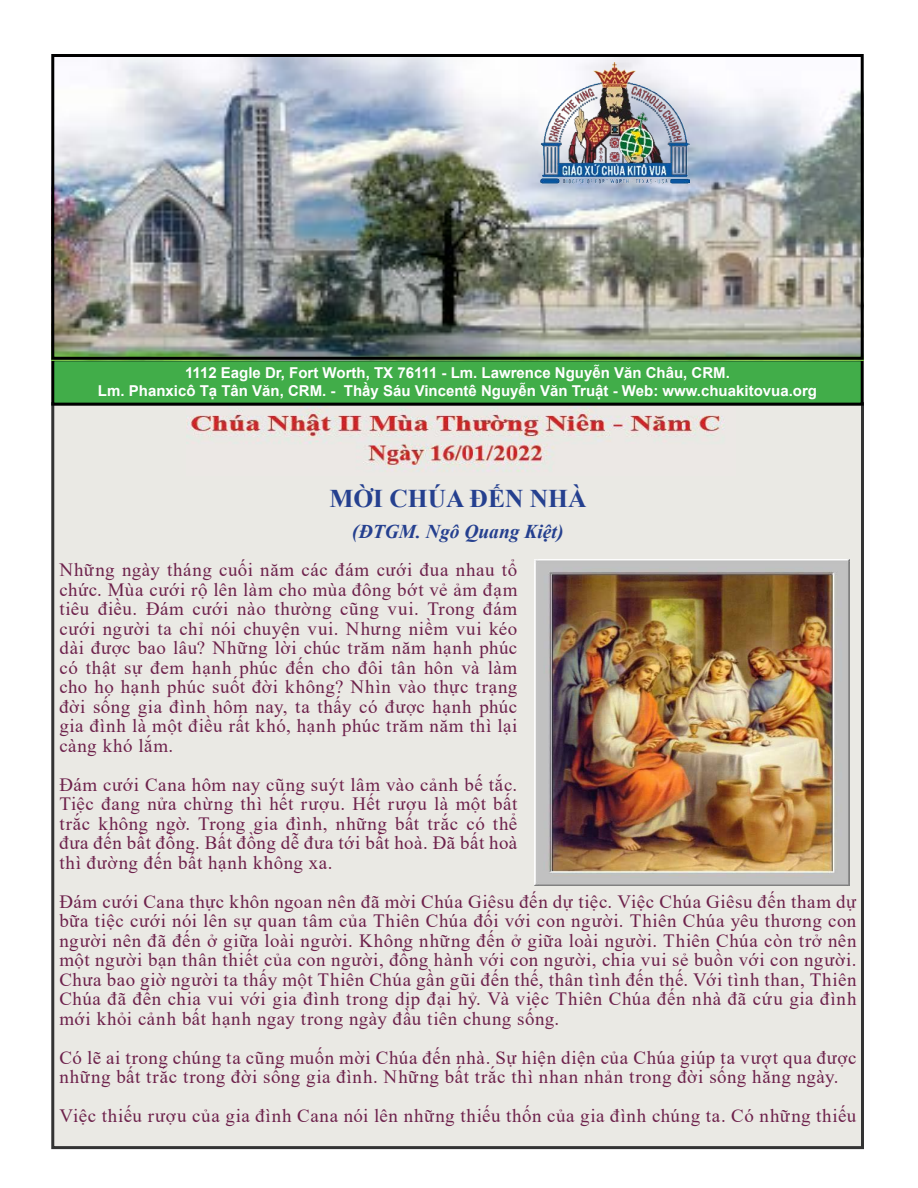
<style>
.page{position:relative;width:918px;height:1188px;background:#fff}
.page>*{position:absolute;margin:0;border:0;box-sizing:border-box;transform-origin:0 0}
.t1{font:700 25.5px "Times New Roman";color:#25408f}
.t2{font:italic 700 19.5px "Times New Roman";color:#25408f}
.t3{font:18.75px/19.5px "Times New Roman";letter-spacing:.025em;color:#6d214b;text-align:justify}
.t4{font:700 15px/18px "Arial";color:#fff;text-align:center}
</style>
<div class="page">
<div style="left:53px;top:404px;width:809px;height:744px;background:#eae9e4"></div>
<img style="left:187px;top:406px;width:538px;height:66px">
<div style="left:53px;top:360px;width:809px;height:44px;background:#41ad49"></div>
<div style="left:51px;top:358px;width:813px;height:48px;border:3px solid #000"></div>
<img style="left:51px;top:58px;width:813px;height:303px">
<div style="left:51px;top:54px;width:813px;height:306px;border:3px solid #000"></div>
<img style="left:534px;top:63px;width:155px;height:123px">
<img style="left:535px;top:560px;width:315px;height:326px">
<p class="t4" style="left:98px;top:364px;width:721px">1112 Eagle Dr, Fort Worth, TX 76111 - Lm. Lawrence Nguyễn Văn Châu, CRM.<br>Lm. Phanxicô Tạ Tân Văn, CRM. - Thầy Sáu Vincentê Nguyễn Văn Truật - Web: www.chuakitovua.org</p>
<h1 class="t1" style="left:329px;top:480px;width:259px">MỜI CHÚA ĐẾN NHÀ</h1>
<p class="t2" style="left:352px;top:518px;width:213px">(ĐTGM. Ngô Quang Kiệt)</p>
<p class="t3" style="left:59px;top:559px;width:460px">Những ngày tháng cuối năm các đám cưới đua nhau tổ chức. Mùa cưới rộ lên làm cho mùa đông bớt vẻ ảm đạm tiêu điều. Đám cưới nào thường cũng vui. Trong đám cưới người ta chỉ nói chuyện vui. Nhưng niềm vui kéo dài được bao lâu? Những lời chúc trăm năm hạnh phúc có thật sự đem hạnh phúc đến cho đôi tân hôn và làm cho họ hạnh phúc suốt đời không? Nhìn vào thực trạng đời sống gia đình hôm nay, ta thấy có được hạnh phúc gia đình là một điều rất khó, hạnh phúc trăm năm thì lại càng khó lắm.</p>
<p class="t3" style="left:59px;top:774px;width:459px">Đám cưới Cana hôm nay cũng suýt lâm vào cảnh bế tắc.<br>Tiệc đang nửa chừng thì hết rượu. Hết rượu là một bất trắc không ngờ. Trong gia đình, những bất trắc có thể đưa đến bất đồng. Bất đồng dễ đưa tới bất hoà. Đã bất hoà thì đường đến bất hạnh không xa.</p>
<p class="t3" style="left:59px;top:891px;width:799px">Đám cưới Cana thực khôn ngoan nên đã mời Chúa Giêsu đến dự tiệc. Việc Chúa Giêsu đến tham dự bữa tiệc cưới nói lên sự quan tâm của Thiên Chúa đối với con người. Thiên Chúa yêu thương con người nên đã đến ở giữa loài người. Không những đến ở giữa loài người. Thiên Chúa còn trở nên một người bạn thân thiết của con người, đồng hành với con người, chia vui sẻ buồn với con người.<br>Chưa bao giờ người ta thấy một Thiên Chúa gần gũi đến thế, thân tình đến thế. Với tình than, Thiên Chúa đã đến chia vui với gia đình trong dịp đại hỷ. Và việc Thiên Chúa đến nhà đã cứu gia đình mới khỏi cảnh bất hạnh ngay trong ngày đầu tiên chung sống.</p>
<p class="t3" style="left:59px;top:1047px;width:799px">Có lẽ ai trong chúng ta cũng muốn mời Chúa đến nhà. Sự hiện diện của Chúa giúp ta vượt qua được những bất trắc trong đời sống gia đình. Những bất trắc thì nhan nhản trong đời sống hằng ngày.</p>
<p class="t3" style="left:59px;top:1105px;width:799px">Việc thiếu rượu của gia đình Cana nói lên những thiếu thốn của gia đình chúng ta. Có những thiếu</p>
</div>
